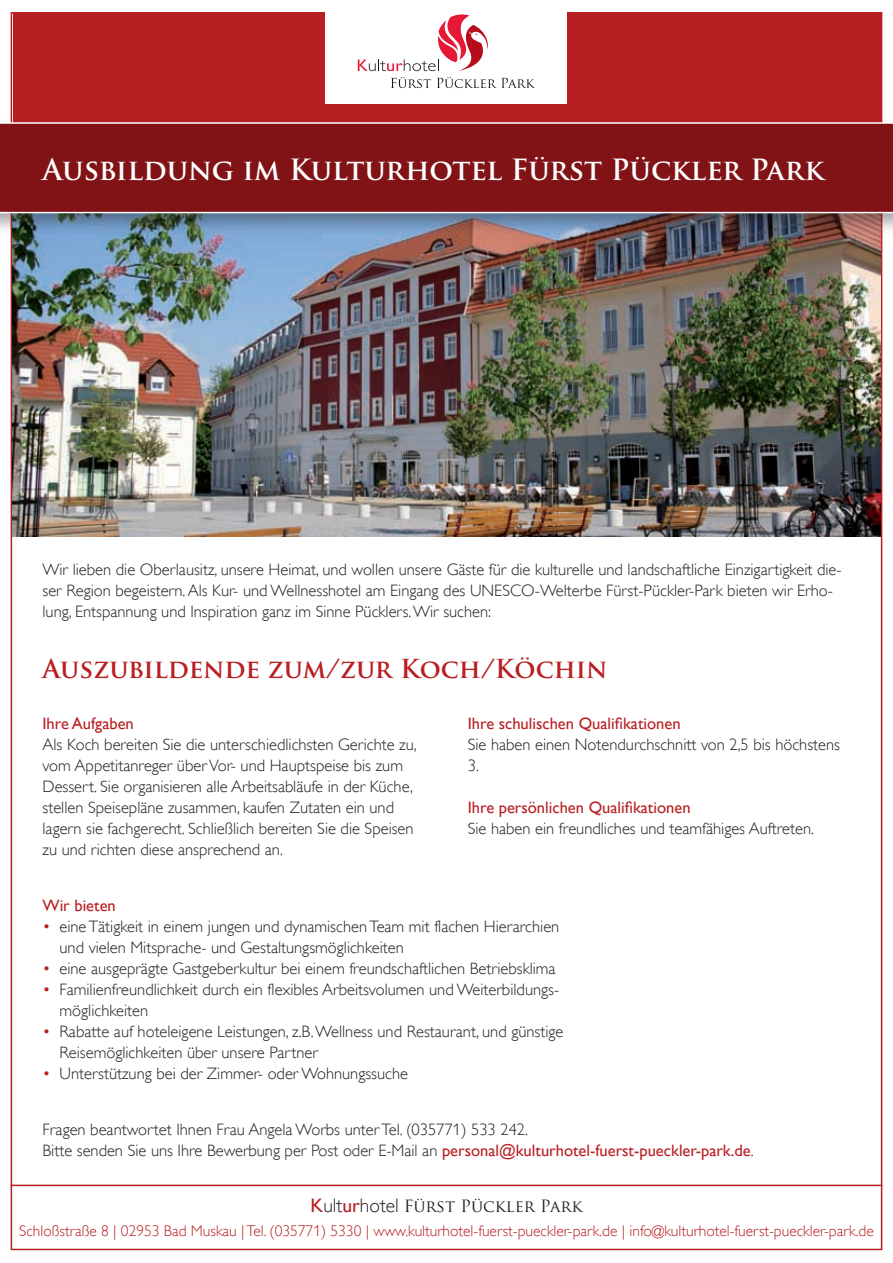
<style>
.page{position:relative;width:893px;height:1263px;background:#fff}
.page>*{position:absolute;margin:0;border:0;box-sizing:border-box;transform-origin:0 0}
.t1{font:700 28.5px "Trajan Pro";color:#fff}
.t2{font:700 25.5px "Trajan Pro";color:#b81f23}
.t3{font:300 16.5px/21px "Gill Alt One";color:#231f20}
.t4{font:16.5px "Gill Alt One";color:#b81f23}
.t5{font:16.5px "Trajan Pro";color:#231f20}
.t6{font:300 15.45px "Gill Alt One";color:#b81f23}
.s1{color:#b81f23}
.s2{font-weight:400;color:#b81f23}
.s3{font-family:"Gill Alt One";font-size:19.5px;color:#b81f23}
.s4{font-family:"Gill Alt One";font-weight:300;font-size:19.5px}
</style>
<div class="page">
<div style="left:13px;top:13px;width:867px;height:160px;background:#b81f23"></div>
<div style="left:326px;top:0;width:241px;height:104px;background:#fff"></div>
<img style="left:391px;top:77px;width:117px;height:11px">
<svg style="left:358px;top:14px;width:130px;height:57px"></svg>
<img style="left:13px;top:235px;width:867px;height:302px">
<div style="left:0;top:116px;width:893px;height:119px;background:#231f20;opacity:.4"></div>
<div style="left:0;top:122px;width:893px;height:91px;background:#811316"></div>
<hr style="left:11px;top:1184px;width:871px;height:2px;background:#b81f23">
<h1 class="t1" style="left:43px;top:152px;width:783px">Ausbildung im Kulturhotel Fürst Pückler Park</h1>
<p class="t3" style="left:43px;top:559px;width:801px">Wir lieben die Oberlausitz, unsere Heimat, und wollen unsere Gäste für die kulturelle und landschaftliche Einzigartigkeit die&shy;ser Region begeistern. Als Kur- und Wellnesshotel am Eingang des UNESCO-Welterbe Fürst-Pückler-Park bieten wir Erho&shy;lung, Entspannung und Inspiration ganz im Sinne Pücklers. Wir suchen:</p>
<h2 class="t2" style="left:43px;top:653px;width:567px">Auszubildende zum/zur Koch/Köchin</h2>
<p class="t4" style="left:43px;top:713px;width:93px">Ihre Aufgaben</p>
<p class="t3" style="left:43px;top:733px;width:376px">Als Koch bereiten Sie die unterschiedlichsten Gerichte zu, vom Appetitanreger über Vor- und Hauptspeise bis zum Dessert. Sie organisieren alle Arbeitsabläufe in der Küche, stellen Speisepläne zusammen, kaufen Zutaten ein und lagern sie fachgerecht. Schließlich bereiten Sie die Speisen zu und richten diese ansprechend an.</p>
<p class="t4" style="left:468px;top:713px;width:214px">Ihre schulischen Qualifikationen</p>
<p class="t3" style="left:468px;top:733px;width:374px">Sie haben einen Notendurchschnitt von 2,5 bis höchstens<br>3.</p>
<p class="t4" style="left:468px;top:797px;width:224px">Ihre persönlichen Qualifikationen</p>
<p class="t3" style="left:468px;top:817px;width:348px">Sie haben ein freundliches und teamfähiges Auftreten.</p>
<p class="t4" style="left:43px;top:895px;width:75px">Wir bieten</p>
<p class="t3" style="left:60px;top:915px;width:501px;text-indent:-17px"><span class="s1">•</span> eine Tätigkeit in einem jungen und dynamischen Team mit flachen Hierarchien und vielen Mitsprache- und Gestaltungsmöglichkeiten</p>
<p class="t3" style="left:43px;top:957px;width:515px"><span class="s1">•</span> eine ausgeprägte Gastgeberkultur bei einem freundschaftlichen Betriebsklima</p>
<p class="t3" style="left:60px;top:978px;width:501px;text-indent:-17px"><span class="s1">•</span> Familienfreundlichkeit durch ein flexibles Arbeitsvolumen und Weiterbildungs&shy;möglichkeiten</p>
<p class="t3" style="left:60px;top:1020px;width:505px;text-indent:-17px"><span class="s1">•</span> Rabatte auf hoteleigene Leistungen, z.B. Wellness und Restaurant, und günstige<br>Reisemöglichkeiten über unsere Partner</p>
<p class="t3" style="left:43px;top:1062px;width:367px"><span class="s1">•</span> Unterstützung bei der Zimmer- oder Wohnungssuche</p>
<p class="t3" style="left:43px;top:1118px;width:713px">Fragen beantwortet Ihnen Frau Angela Worbs unter Tel. (035771) 533 242.<br>Bitte senden Sie uns Ihre Bewerbung per Post oder E-Mail an <span class="s2">personal@kulturhotel-fuerst-pueckler-park.de</span>.</p>
<p class="t5" style="left:311px;top:1196px;width:273px"><span class="s3">K</span><span class="s4">ult</span><span class="s3">ur</span><span class="s4">hotel</span> Fürst Pückler Park</p>
<p class="t6" style="left:19px;top:1222px;width:856px">Schloßstraße 8 | 02953 Bad Muskau | Tel. (035771) 5330 | www.kulturhotel-fuerst-pueckler-park.de | info@kulturhotel-fuerst-pueckler-park.de</p>
</div>
